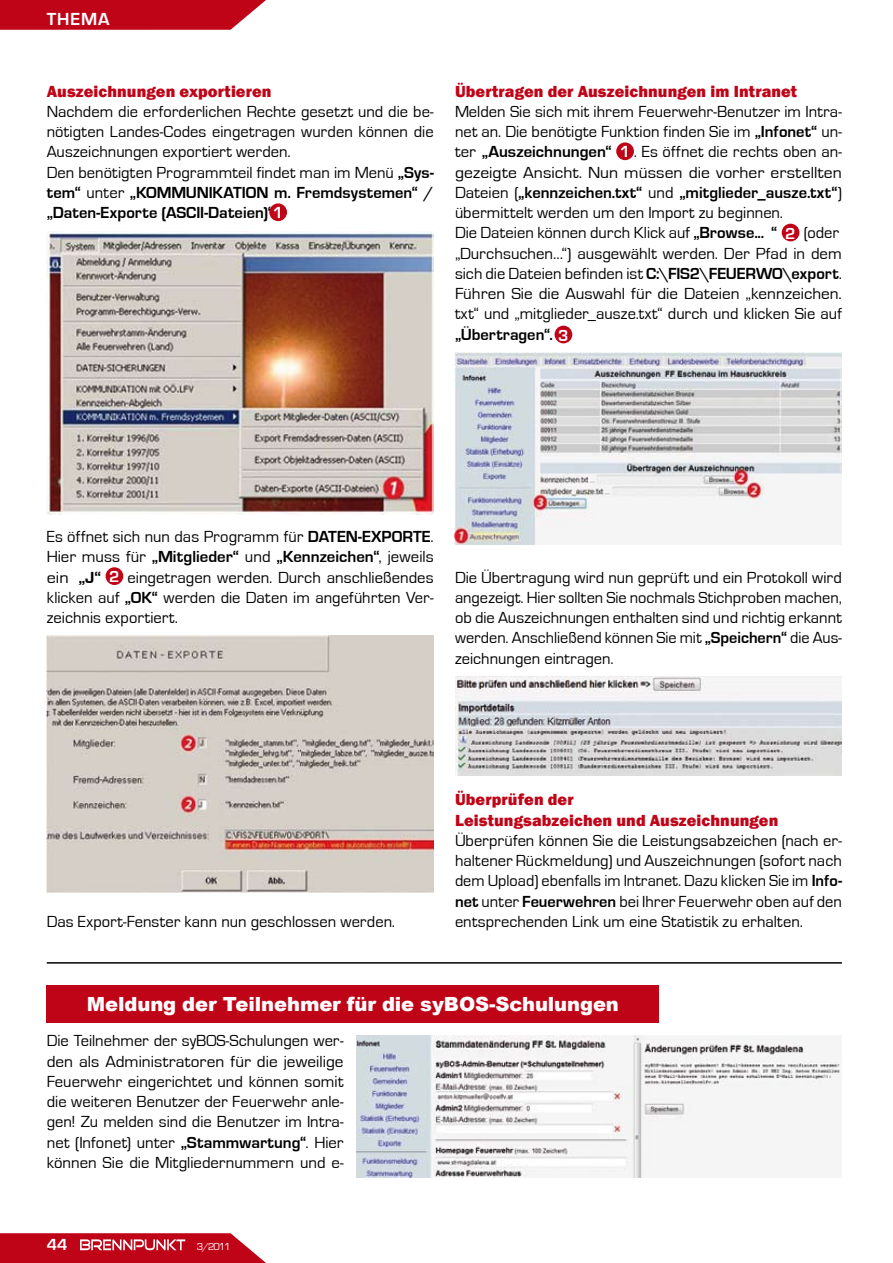
<style>
.page{position:relative;width:893px;height:1263px;background:#fff}
.page>*{position:absolute;margin:0;border:0;box-sizing:border-box;transform-origin:0 0}
.t1{font:900 19.5px "Arial";letter-spacing:-.005em;color:#fff}
.t2{font:700 18px "Eurostile";letter-spacing:.05em;color:#fff}
.t3{font:16.5px/20.2px "Eurostile";color:#000;text-align:justify}
.t4{font:800 16.5px/20.2px "Franklin Gothic";letter-spacing:.005em;color:#c00418}
.t5{font:700 16.5px "Eurostile";color:#fff}
.t6{font:10.5px "Eurostile";color:#fff}
.s1{font-weight:700}
.s2{font-weight:700;color:#fff}
</style>
<div class="page">
<div style="left:269px;top:203px;width:18px;height:18px;background:#c00418;border-radius:50%"></div>
<img style="left:47px;top:232px;width:387px;height:282px">
<div style="left:106px;top:567px;width:17px;height:18px;background:#c00418;border-radius:50%"></div>
<img style="left:47px;top:636px;width:387px;height:256px">
<div style="left:616px;top:142px;width:18px;height:18px;background:#c00418;border-radius:50%"></div>
<div style="left:555px;top:326px;width:17px;height:17px;background:#c00418;border-radius:50%"></div>
<div style="left:782px;top:224px;width:17px;height:17px;background:#c00418;border-radius:50%"></div>
<img style="left:455px;top:353px;width:387px;height:191px">
<img style="left:455px;top:676px;width:387px;height:100px">
<hr style="left:47px;top:962px;width:795px;height:2px;background:#000">
<div style="left:47px;top:985px;width:612px;height:38px;background:#c00418"></div>
<img style="left:356px;top:1035px;width:486px;height:143px">
<svg style="left:0;top:0;width:266px;height:30px;background:#c41629"></svg>
<svg style="left:0;top:1233px;width:266px;height:30px;background:#c82537"></svg>
<p class="t2" style="left:47px;top:9px;width:64px">Thema</p>
<p class="t4" style="left:47px;top:81px;width:226px">Auszeichnungen exportieren</p>
<p class="t3" style="left:47px;top:102px;width:388px;text-align:left">Nachdem die erforderlichen Rechte gesetzt und die be&shy;nötigten Landes-Codes eingetragen wurden können die Auszeichnungen exportiert werden.<br>Den benötigten Programmteil findet man im Menü <span class="s1">„Sys&shy;tem“</span> unter <span class="s1">„KOMMUNIKATION m. Fremdsystemen“ / „Daten-Exporte (ASCII-Dateien)“</span><span class="s2">1</span></p>
<p class="t4" style="left:455px;top:81px;width:344px">Übertragen der Auszeichnungen im Intranet</p>
<p class="t3" style="left:455px;top:102px;width:388px">Melden Sie sich mit ihrem Feuerwehr-Benutzer im Intra&shy;net an. Die benötigte Funktion finden Sie im <span class="s1">„Infonet“</span> un&shy;ter <span class="s1">„Auszeichnungen“</span></p>
<p class="t3" style="left:455px;top:142px;width:388px;text-align:left;text-indent:165px"><span class="s2">1</span> . Es öffnet die rechts oben an&shy;gezeigte Ansicht. Nun müssen die vorher erstellten Dateien (<span class="s1">„kennzeichen.txt“</span> und <span class="s1">„mitglieder_ausze.txt“</span>) übermittelt werden um den Import zu beginnen.<br>Die Dateien können durch Klick auf <span class="s1">„Browse... “</span></p>
<p class="t3" style="left:455px;top:223px;width:388px;text-align:left;text-indent:349px">(oder „Durchsuchen…“) ausgewählt werden. Der Pfad in dem sich die Dateien befinden ist <span class="s1">C:\FIS2\FEUERWO\export</span>.<br>Führen Sie die Auswahl für die Dateien „kennzeichen. txt“ und „mitglieder_ausze.txt“ durch und klicken Sie auf <span class="s1">„Übertragen“.</span> <span class="s2">3</span></p>
<p class="t5" style="left:785px;top:224px;width:12px">2</p>
<p class="t3" style="left:47px;top:527px;width:388px">Es öffnet sich nun das Programm für <span class="s1">DATEN-EXPORTE</span>.<br>Hier muss für <span class="s1">„Mitglieder“</span> und <span class="s1">„Kennzeichen“</span>, jeweils ein <span class="s1">„J“</span></p>
<p class="t5" style="left:109px;top:568px;width:12px">2</p>
<p class="t3" style="left:47px;top:567px;width:388px;text-indent:81px">eingetragen werden. Durch anschließendes klicken auf <span class="s1">„OK“</span> werden die Daten im angeführten Ver&shy;zeichnis exportiert.</p>
<p class="t3" style="left:455px;top:567px;width:388px">Die Übertragung wird nun geprüft und ein Protokoll wird angezeigt. Hier sollten Sie nochmals Stichproben machen, ob die Auszeichnungen enthalten sind und richtig erkannt werden. Anschließend können Sie mit <span class="s1">„Speichern“</span> die Aus&shy;zeichnungen eintragen.</p>
<p class="t3" style="left:47px;top:912px;width:350px">Das Export-Fenster kann nun geschlossen werden.</p>
<p class="t4" style="left:455px;top:790px;width:325px">Überprüfen der<br>Leistungsabzeichen und Auszeichnungen</p>
<p class="t3" style="left:455px;top:831px;width:388px">Überprüfen können Sie die Leistungsabzeichen (nach er&shy;haltener Rückmeldung) und Auszeichnungen (sofort nach dem Upload) ebenfalls im Intranet. Dazu klicken Sie im <span class="s1">Info&shy;net</span> unter <span class="s1">Feuerwehren</span> bei Ihrer Feuerwehr oben auf den entsprechenden Link um eine Statistik zu erhalten.</p>
<p class="t1" style="left:87px;top:992px;width:533px">Meldung der Teilnehmer für die syBOS-Schulungen</p>
<p class="t3" style="left:47px;top:1031px;width:298px">Die Teilnehmer der syBOS-Schulungen wer&shy;den als Administratoren für die jeweilige Feuerwehr eingerichtet und können somit die weiteren Benutzer der Feuerwehr anle&shy;gen! Zu melden sind die Benutzer im Intra&shy;net (Infonet) unter <span class="s1">„Stammwartung“</span>. Hier können Sie die Mitgliedernummern und e-</p>
<p class="t5" style="left:47px;top:1236px;width:22px">44</p>
<p class="t6" style="left:197px;top:1241px;width:35px">3/2011</p>
</div>
